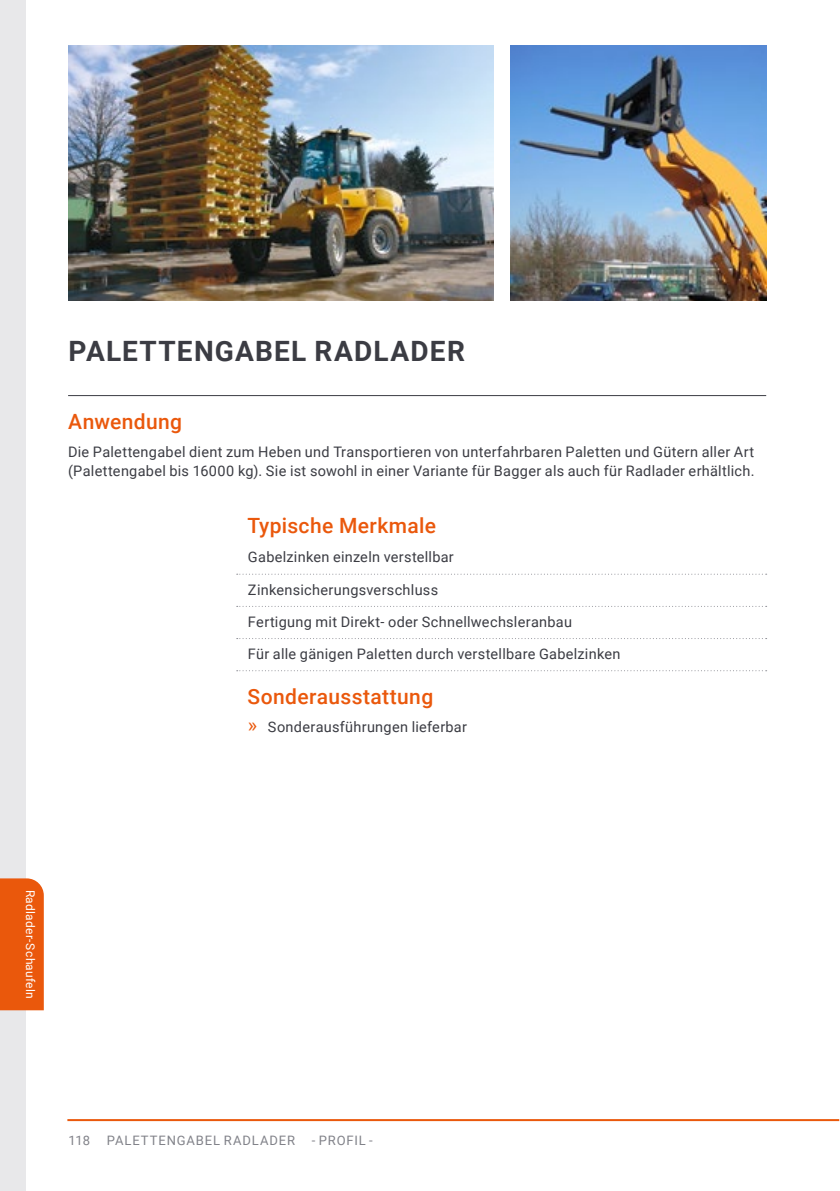
<style>
.page{position:relative;width:840px;height:1191px;background:#fff}
.page>*{position:absolute;margin:0;border:0;box-sizing:border-box;transform-origin:0 0}
.t1{font:700 28px "Roboto";letter-spacing:.045em;color:#3b3c43}
.t2{font:500 21px "Roboto";letter-spacing:.015em;color:#ea580c}
.t3{font:14.4px/19.6px "Roboto";letter-spacing:.02em;color:#3b3c43}
.t4{font:13px "Roboto";letter-spacing:.065em;color:#818289}
.t5{font:12px "Roboto";letter-spacing:.025em;color:#fff}
.s1{font-size:20px;color:#ea580c}
</style>
<div class="page">
<div style="left:0;top:0;width:26px;height:1191px;background:#e8e8ea"></div>
<hr style="left:67px;top:1119px;width:771px;height:2px;background:#ea580c">
<hr style="left:68px;top:395px;width:697px;height:1px;background:#3b3c43">
<svg style="left:236px;top:573px;width:530px;height:1px"></svg>
<svg style="left:236px;top:606px;width:530px;height:1px"></svg>
<svg style="left:236px;top:638px;width:530px;height:1px"></svg>
<svg style="left:236px;top:670px;width:530px;height:1px"></svg>
<img style="left:68px;top:45px;width:425px;height:255px">
<img style="left:510px;top:45px;width:255px;height:255px">
<div style="left:0;top:878px;width:44px;height:132px;background:#ea580c"></div>
<h1 class="t1" style="left:69px;top:331px;width:397px">PALETTENGABEL RADLADER</h1>
<h2 class="t2" style="left:68px;top:406px;width:115px">Anwendung</h2>
<p class="t3" style="left:68px;top:441px;width:687px">Die Palettengabel dient zum Heben und Transportieren von unterfahrbaren Paletten und Gütern aller Art (Palettengabel bis 16000 kg). Sie ist sowohl in einer Variante für Bagger als auch für Radlader erhältlich.</p>
<h2 class="t2" style="left:247px;top:511px;width:190px">Typische Merkmale</h2>
<p class="t3" style="left:248px;top:547px;width:207px">Gabelzinken einzeln verstellbar</p>
<p class="t3" style="left:248px;top:579px;width:192px">Zinkensicherungsverschluss</p>
<p class="t3" style="left:248px;top:611px;width:325px">Fertigung mit Direkt- oder Schnellwechsleranbau</p>
<p class="t3" style="left:248px;top:643px;width:374px">Für alle gänigen Paletten durch verstellbare Gabelzinken</p>
<h2 class="t2" style="left:247px;top:681px;width:187px">Sonderausstattung</h2>
<p class="t3" style="left:248px;top:716px;width:220px"><span class="s1">»</span> Sonderausführungen lieferbar</p>
<p class="t5" style="left:39px;top:889px;width:111px;rotate:90deg">Radlader-Schaufeln</p>
<p class="t4" style="left:68px;top:1131px;width:23px">118</p>
<p class="t4" style="left:107px;top:1131px;width:186px">Palettengab el Radlader</p>
<p class="t4" style="left:312px;top:1131px;width:62px">- PROFIL -</p>
</div>
